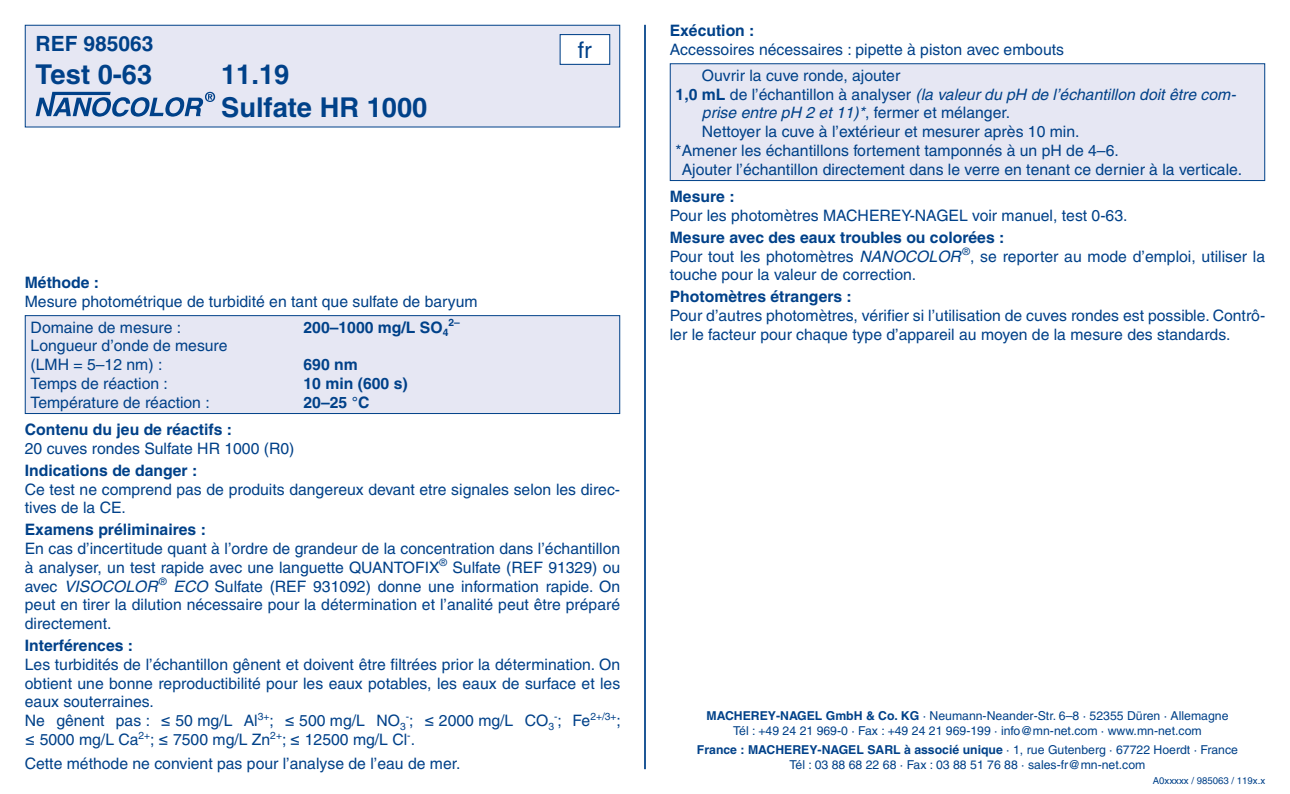
<style>
.page{position:relative;width:1290px;height:794px;background:#fff}
.page>*{position:absolute;margin:0;border:0;box-sizing:border-box;transform-origin:0 0}
.t1{font:700 27.3px/32.9px "Helvetica LT Pro";color:#004189}
.t2{font:22.75px "Helvetica LT Pro";color:#004189}
.t3{font:700 21px "Helvetica LT Pro";color:#004189}
.t4{font:15.75px/18.9px "Helvetica LT Pro";color:#004189}
.t5{font:700 15.75px "Helvetica LT Pro";color:#004189}
.t6{font:italic 15.75px "Helvetica LT Pro";color:#004189}
.t7{font:12.25px/14.7px "Helvetica LT Pro";color:#004189;text-align:center}
.t8{font:10.15px "Helvetica LT Pro";color:#004189}
.t9{font:700 10.15px "Helvetica LT Pro";color:#004189}
.t10{font:9.62px "Helvetica LT Pro";color:#004189}
.s1{font-style:italic}
.s2{font-size:15.75px}
.s3{font-weight:700;font-style:normal}
.s4{font-style:normal}
.s5{font-weight:700}
</style>
<div class="page">
<div style="left:25px;top:25px;width:595px;height:102px;background:#e6e7f3"></div>
<svg style="left:36px;top:92px;width:179px;height:25px"></svg>
<div style="left:25px;top:25px;width:595px;height:102px;border:1px solid #004189"></div>
<div style="left:560px;top:35px;width:50px;height:29px;background:#fff"></div>
<div style="left:560px;top:34px;width:50px;height:31px;border:1px solid #004189"></div>
<hr style="left:644px;top:25px;width:2px;height:744px;background:#004189">
<div style="left:25px;top:316px;width:595px;height:97px;background:#e6e7f3"></div>
<div style="left:25px;top:315px;width:595px;height:99px;border:1px solid #004189"></div>
<div style="left:670px;top:64px;width:595px;height:116px;background:#e6e7f3"></div>
<div style="left:670px;top:63px;width:595px;height:118px;border:1px solid #004189"></div>
<h3 class="t3" style="left:36px;top:30px;width:119px">REF 985063</h3>
<h1 class="t1" style="left:36px;top:58px;width:118px">Test 0‑63</h1>
<h1 class="t1" style="left:221px;top:58px;width:208px">11.19<br>Sulfate HR 1000</h1>
<p class="t5" style="left:25px;top:273px;width:76px">Méthode :</p>
<p class="t4" style="left:31px;top:289px;width:449px;line-height:25.4px;text-indent:-6px">Mesure photométrique de turbidité en tant que sulfate de baryum<br>Domaine de mesure :</p>
<p class="t5" style="left:303px;top:317px;width:146px">200–1000 mg/L SO<sub>4</sub></p>
<p class="t9" style="left:448px;top:316px;width:13px">2–</p>
<p class="t4" style="left:31px;top:336px;width:198px">Longueur d’onde de mesure (LMH = 5–12 nm) :</p>
<p class="t5" style="left:303px;top:355px;width:56px">690 nm</p>
<h2 class="t2" style="left:578px;top:36px;width:15px">fr</h2>
<p class="t4" style="left:31px;top:374px;width:139px">Temps de réaction :</p>
<p class="t5" style="left:303px;top:374px;width:106px">10 min (600 s)</p>
<p class="t4" style="left:31px;top:393px;width:181px">Température de réaction :</p>
<p class="t5" style="left:303px;top:393px;width:67px">20–25 °C</p>
<p class="t5" style="left:25px;top:420px;width:209px">Contenu du jeu de réactifs :</p>
<p class="t4" style="left:25px;top:439px;width:271px">20 cuves rondes Sulfate HR 1000 (R0)</p>
<p class="t5" style="left:25px;top:460px;width:174px">Indications de danger :</p>
<p class="t4" style="left:25px;top:479px;width:597px">Ce test ne comprend pas de produits dangereux devant etre signales selon les direc‑ tives de la CE.</p>
<p class="t5" style="left:25px;top:519px;width:183px">Examens préliminaires :</p>
<p class="t4" style="left:25px;top:539px;width:597px;text-align:justify">En cas d’incertitude quant à l’ordre de grandeur de la concentration dans l’échantillon à analyser, un test rapide avec une languette QUANTOFIX<sup>®</sup> Sulfate (REF 91329) ou avec <span class="s1">VISOCOLOR</span> <sup>®</sup> <span class="s1">ECO</span> Sulfate (REF 931092) donne une information rapide. On peut en tirer la dilution nécessaire pour la détermination et l’analité peut être préparé directement.</p>
<p class="t5" style="left:25px;top:635px;width:110px">Interférences :</p>
<p class="t4" style="left:25px;top:654px;width:597px">Les turbidités de l’échantillon gênent et doivent être filtrées prior la détermination. On obtient une bonne reproductibilité pour les eaux potables, les eaux de surface et les eaux souterraines.<br>Ne gênent pas : ≤ 50 mg/L Al<sup>3+</sup>; ≤ 500 mg/L NO<sub>3</sub><sup>-</sup>; ≤ 2000 mg/L CO<sub>3</sub></p>
<p class="t8" style="left:554px;top:710px;width:68px">-<span class="s2">; Fe</span>2+/3+<span class="s2">;</span></p>
<p class="t4" style="left:25px;top:728px;width:437px;line-height:23.8px">≤ 5000 mg/L Ca<sup>2+</sup>; ≤ 7500 mg/L Zn<sup>2+</sup>; ≤ 12500 mg/L Cl<sup>-</sup>.<br>Cette méthode ne convient pas pour l’analyse de l’eau de mer.</p>
<p class="t5" style="left:670px;top:21px;width:86px">Exécution :</p>
<p class="t4" style="left:702px;top:37px;width:364px;line-height:25.4px;text-indent:-32px">Accessoires nécessaires : pipette à piston avec embouts<br>Ouvrir la cuve ronde, ajouter</p>
<p class="t6" style="left:676px;top:85px;width:562px"><span class="s3">1,0 mL</span> <span class="s4">de l’échantillon à analyser</span> (la valeur du pH de l’échantillon doit être com-</p>
<p class="t6" style="left:702px;top:104px;width:310px">prise entre pH 2 et 11)*<span class="s4">, fermer et mélanger.</span></p>
<p class="t4" style="left:702px;top:122px;width:379px">Nettoyer la cuve à l’extérieur et mesurer après 10 min.</p>
<p class="t4" style="left:676px;top:141px;width:445px">*Amener les échantillons fortement tamponnés à un pH de 4–6.</p>
<p class="t4" style="left:682px;top:160px;width:562px">Ajouter l’échantillon directement dans le verre en tenant ce dernier à la verticale.</p>
<p class="t5" style="left:670px;top:187px;width:66px">Mesure :</p>
<p class="t4" style="left:670px;top:206px;width:459px">Pour les photomètres MACHEREY‑NAGEL voir manuel, test 0‑63.</p>
<p class="t4" style="left:670px;top:228px;width:597px"><span class="s5">Mesure avec des eaux troubles ou colorées :<br></span>Pour tout les photomètres <span class="s1">NANOCOLOR</span> <sup>®</sup>, se reporter au mode d’emploi, utiliser la touche pour la valeur de correction.</p>
<p class="t5" style="left:670px;top:287px;width:183px">Photomètres étrangers :</p>
<p class="t4" style="left:670px;top:306px;width:597px">Pour d’autres photomètres, vérifier si l’utilisation de cuves rondes est possible. Contrô‑ ler le facteur pour chaque type d’appareil au moyen de la mesure des standards.</p>
<p class="t7" style="left:706px;top:708px;width:523px"><span class="s5">MACHEREY‑NAGEL GmbH &amp; Co. KG</span> · Neumann-Neander-Str. 6–8 · 52355 Düren · Allemagne<br>Tél : +49 24 21 969‑0 · Fax : +49 24 21 969‑199 · info@mn‑net.com · www.mn‑net.com</p>
<p class="t7" style="left:697px;top:743px;width:542px"><span class="s5">France : MACHEREY‑NAGEL SARL à associé unique</span> · 1, rue Gutenberg · 67722 Hoerdt · France<br>Tél : 03 88 68 22 68 · Fax : 03 88 51 76 88 · sales-fr@mn‑net.com</p>
<p class="t10" style="left:1153px;top:774px;width:114px">A0xxxxx / 985063 / 119x.x</p>
</div>
